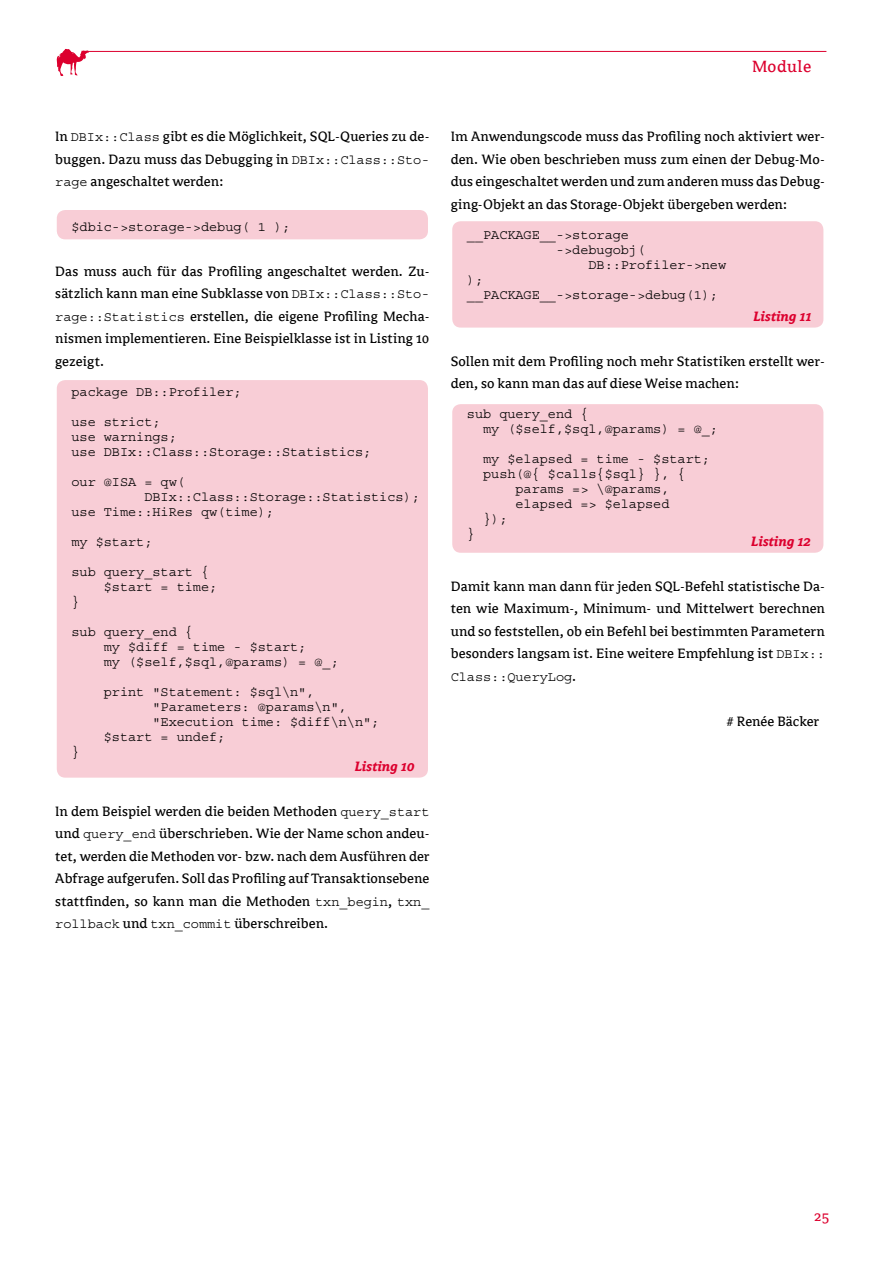
<style>
.page{position:relative;width:893px;height:1263px;background:#fff}
.page>*{position:absolute;margin:0;border:0;box-sizing:border-box;transform-origin:0 0}
.t1{font:18px "Avance";letter-spacing:.025em;color:#dc002e}
.t2{font:15px/22.5px "Avance";letter-spacing:.005em;color:#000;text-align:justify}
.t3{font:italic 700 15px "Avance";color:#dc002e}
.t4{font:15px "Avance";color:#dc002e}
.t5{font:13.5px/15px "Courier";color:#000}
.s1{font-family:"Courier";font-size:13.5px}
.s2{font-family:"Avance";font-size:15px}
</style>
<div class="page">
<hr style="left:87px;top:51px;width:739px;height:1px;background:#dc002e">
<svg style="left:56px;top:48px;width:33px;height:28px"></svg>
<div style="left:57px;top:210px;width:371px;height:29px;background:#f8cdd6;border-radius:9px"></div>
<div style="left:57px;top:380px;width:371px;height:398px;background:#f8cdd6;border-radius:9px"></div>
<div style="left:452px;top:221px;width:371px;height:107px;background:#f8cdd6;border-radius:9px"></div>
<div style="left:452px;top:404px;width:371px;height:149px;background:#f8cdd6;border-radius:9px"></div>
<p class="t1" style="left:752px;top:57px;width:61px">Module</p>
<p class="t2" style="left:55px;top:125px;width:376px">In <span class="s1">DBIx::Class</span> gibt es die Möglichkeit, SQL-Queries zu de&shy;buggen. Dazu muss das Debugging in <span class="s1">DBIx::Class::Sto&shy;rage</span> angeschaltet werden:</p>
<p class="t5" style="left:71px;top:220px;width:220px">$dbic-&gt;storage-&gt;debug( 1 );</p>
<p class="t2" style="left:55px;top:260px;width:376px">Das muss auch für das Profiling angeschaltet werden. Zu&shy;sätzlich kann man eine Subklasse von <span class="s1">DBIx::Class::Sto&shy;rage::Statistics</span> erstellen, die eigene Profiling Mecha&shy;nismen implementieren. Eine Beispielklasse ist in Listing 10 gezeigt.</p>
<p class="t5" style="left:71px;top:385px;width:172px">package DB::Profiler;</p>
<p class="t5" style="left:71px;top:415px;width:301px">use strict;<br>use warnings;<br>use DBIx::Class::Storage::Statistics;</p>
<p class="t5" style="left:71px;top:475px;width:115px">our @ISA = qw(</p>
<p class="t5" style="left:144px;top:490px;width:277px">DBIx::Class::Storage::Statistics);</p>
<p class="t5" style="left:71px;top:505px;width:204px">use Time::HiRes qw(time);</p>
<p class="t5" style="left:71px;top:535px;width:82px">my $start;</p>
<p class="t5" style="left:71px;top:565px;width:139px">sub query_start {</p>
<p class="t5" style="left:104px;top:580px;width:115px">$start = time;</p>
<p class="t5" style="left:71px;top:595px;width:10px">}</p>
<p class="t5" style="left:104px;top:625px;width:236px;text-indent:-32px">sub query_end {<br>my $diff = time - $start;<br>my ($self,$sql,@params) = @_;</p>
<p class="t5" style="left:104px;top:685px;width:212px">print "Statement: $sql\n",</p>
<p class="t5" style="left:152px;top:700px;width:196px">"Parameters: @params\n",</p>
<p class="t5" style="left:152px;top:715px;width:228px">"Execution time: $diff\n\n";</p>
<p class="t5" style="left:104px;top:730px;width:123px">$start = undef;</p>
<p class="t5" style="left:71px;top:745px;width:10px">}</p>
<p class="t3" style="left:354px;top:758px;width:61px">Listing 10</p>
<p class="t2" style="left:55px;top:800px;width:376px">In dem Beispiel werden die beiden Methoden <span class="s1">query_start </span>und <span class="s1">query_end</span> überschrieben. Wie der Name schon andeu&shy;tet, werden die Methoden vor- bzw. nach dem Ausführen der Abfrage aufgerufen. Soll das Profiling auf Transaktionsebene stattfinden, so kann man die Methoden <span class="s1">txn_begin</span>, <span class="s1">txn_</span></p>
<p class="t5" style="left:55px;top:917px;width:274px">rollback <span class="s2">und</span> txn_commit <span class="s2">überschreiben.</span></p>
<p class="t2" style="left:451px;top:125px;width:376px">Im Anwendungscode muss das Profiling noch aktiviert wer&shy;den. Wie oben beschrieben muss zum einen der Debug-Mo&shy;dus eingeschaltet werden und zum anderen muss das Debug&shy;ging-Objekt an das Storage-Objekt übergeben werden:</p>
<p class="t5" style="left:467px;top:227px;width:164px">__PACKAGE__-&gt;storage</p>
<p class="t5" style="left:556px;top:242px;width:91px">-&gt;debugobj(</p>
<p class="t5" style="left:588px;top:257px;width:139px">DB::Profiler-&gt;new</p>
<p class="t5" style="left:467px;top:272px;width:18px">);</p>
<p class="t5" style="left:467px;top:287px;width:253px">__PACKAGE__-&gt;storage-&gt;debug(1);</p>
<p class="t3" style="left:753px;top:309px;width:60px">Listing 11</p>
<p class="t2" style="left:451px;top:350px;width:376px">Sollen mit dem Profiling noch mehr Statistiken erstellt wer&shy;den, so kann man das auf diese Weise machen:</p>
<p class="t5" style="left:483px;top:407px;width:236px;text-indent:-16px">sub query_end {<br>my ($self,$sql,@params) = @_;</p>
<p class="t5" style="left:483px;top:452px;width:228px">my $elapsed = time - $start;</p>
<p class="t5" style="left:483px;top:467px;width:204px">push(@{ $calls{$sql} }, {</p>
<p class="t5" style="left:516px;top:482px;width:155px">params =&gt; \@params,</p>
<p class="t5" style="left:516px;top:497px;width:155px">elapsed =&gt; $elapsed</p>
<p class="t5" style="left:483px;top:512px;width:26px">});</p>
<p class="t5" style="left:467px;top:527px;width:10px">}</p>
<p class="t2" style="left:451px;top:575px;width:376px">Damit kann man dann für jeden SQL-Befehl statistische Da&shy;ten wie Maximum-, Minimum- und Mittelwert berechnen und so feststellen, ob ein Befehl bei bestimmten Parametern besonders langsam ist. Eine weitere Empfehlung ist <span class="s1">DBIx::</span></p>
<p class="t5" style="left:451px;top:670px;width:127px">Class::QueryLog<span class="s2">.</span></p>
<p class="t2" style="left:726px;top:710px;width:94px"># Renée Bäcker</p>
<p class="t3" style="left:751px;top:533px;width:61px">Listing 12</p>
<p class="t4" style="left:814px;top:1208px;width:16px">25</p>
</div>
